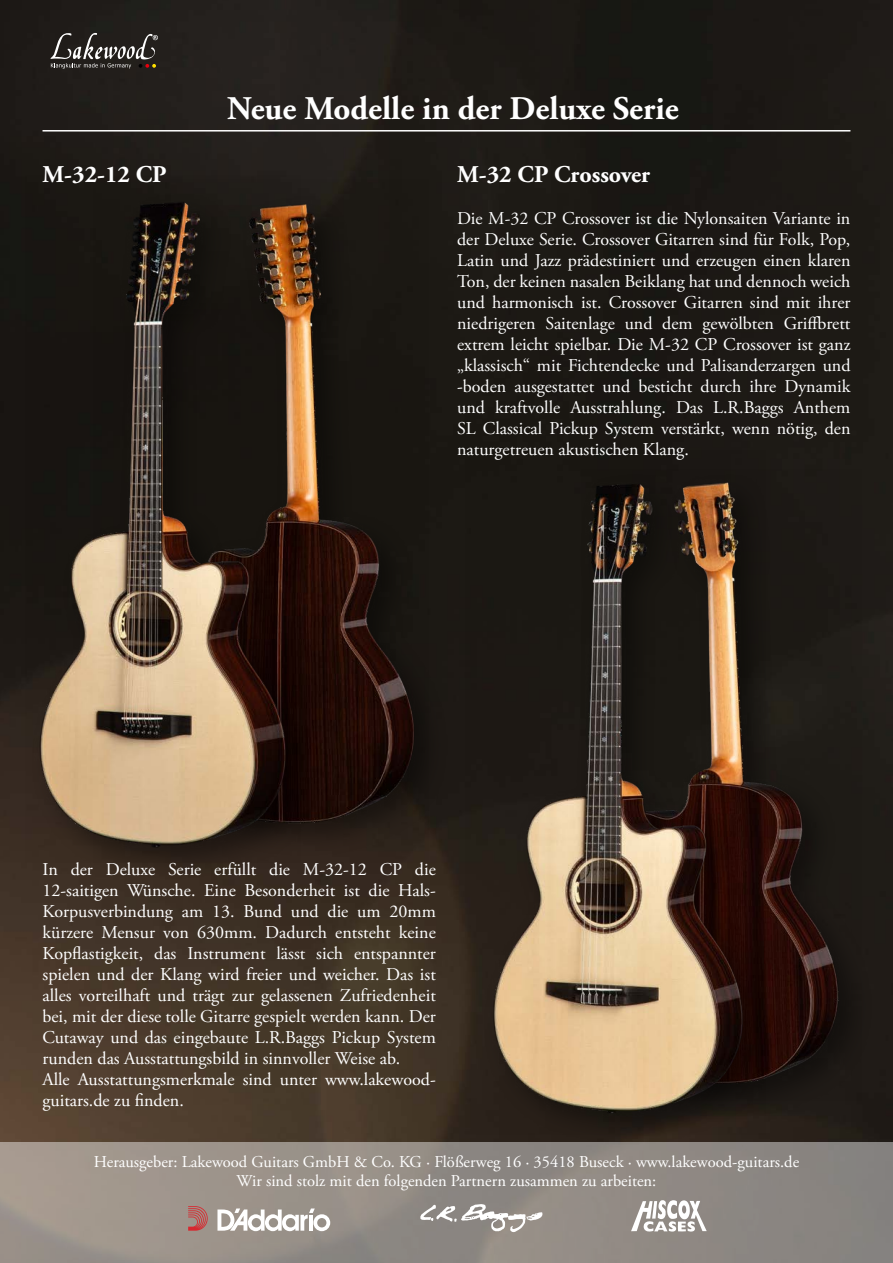
<style>
.page{position:relative;width:893px;height:1263px;background:#fff}
.page>*{position:absolute;margin:0;border:0;box-sizing:border-box;transform-origin:0 0}
.t1{font:700 33px "Adobe Garamond Pro";color:#fff}
.t2{font:700 24px "Adobe Garamond Pro";color:#fff}
.t3{font:18px/21px "Adobe Garamond Pro";color:#fff}
.t4{font:16.5px/19.8px "Adobe Garamond Pro";color:#fff;text-align:center}
</style>
<div class="page">
<img style="left:0;top:0;width:893px;height:1142px">
<div style="left:0;top:1142px;width:893px;height:121px;background:linear-gradient(to right,#a2988e,#85817e)"></div>
<svg style="left:420px;top:1204px;width:122px;height:28px"></svg>
<svg style="left:631px;top:1200px;width:76px;height:32px"></svg>
<svg style="left:217px;top:1208px;width:113px;height:23px"></svg>
<svg style="left:188px;top:1206px;width:20px;height:25px"></svg>
<div style="left:165px;top:194px;width:284px;height:664px;background:#1c1914"></div>
<img style="left:300px;top:179px;width:128px;height:683px">
<div style="left:29px;top:192px;width:292px;height:689px;background:#000;opacity:.41"></div>
<img style="left:26px;top:175px;width:274px;height:687px">
<div style="left:591px;top:472px;width:283px;height:647px;background:#1f1b17"></div>
<img style="left:765px;top:470px;width:96px;height:612px">
<div style="left:482px;top:473px;width:295px;height:673px;background:#000;opacity:.41"></div>
<img style="left:466px;top:450px;width:299px;height:685px">
<svg style="left:50px;top:31px;width:108px;height:38px;background:#474340"></svg>
<hr style="left:43px;top:130px;width:807px;height:2px;background:#fff">
<h1 class="t1" style="left:227px;top:89px;width:453px">Neue Modelle in der Deluxe Serie</h1>
<h2 class="t2" style="left:43px;top:160px;width:126px">M-32-12 CP</h2>
<h2 class="t2" style="left:457px;top:160px;width:195px">M-32 CP Crossover</h2>
<p class="t3" style="left:457px;top:208px;width:395px;text-align:justify">Die M-32 CP Crossover ist die Nylonsaiten Variante in der Deluxe Serie. Crossover Gitarren sind für Folk, Pop, Latin und Jazz prädestiniert und erzeugen einen klaren Ton, der keinen nasalen Beiklang hat und dennoch weich und harmonisch ist. Crossover Gitarren sind mit ihrer niedrigeren Saitenlage und dem gewölbten Griffbrett extrem leicht spielbar. Die M-32 CP Crossover ist ganz „klassisch“ mit Fichtendecke und Palisanderzargen und -boden ausgestattet und besticht durch ihre Dynamik und kraftvolle Ausstrahlung. Das L.R.Baggs Anthem SL Classical Pickup System verstärkt, wenn nötig, den naturgetreuen akustischen Klang.</p>
<p class="t3" style="left:43px;top:859px;width:395px">In der Deluxe Serie erfüllt die M-32-12 CP die 12-saitigen Wünsche. Eine Besonderheit ist die Hals-Korpusverbindung am 13. Bund und die um 20mm kürzere Mensur von 630mm. Dadurch entsteht keine Kopflastigkeit, das Instrument lässt sich entspannter spielen und der Klang wird freier und weicher. Das ist alles vorteilhaft und trägt zur gelassenen Zufriedenheit bei, mit der diese tolle Gitarre gespielt werden kann. Der Cutaway und das eingebaute L.R.Baggs Pickup System runden das Ausstattungsbild in sinnvoller Weise ab.<br>Alle Ausstattungsmerkmale sind unter www.lakewood&shy;guitars.de zu finden.</p>
<p class="t4" style="left:94px;top:1152px;width:707px">Herausgeber: Lakewood Guitars GmbH &amp; Co. KG · Flößerweg 16 · 35418 Buseck · www.lakewood-guitars.de<br>Wir sind stolz mit den folgenden Partnern zusammen zu arbeiten:</p>
</div>
